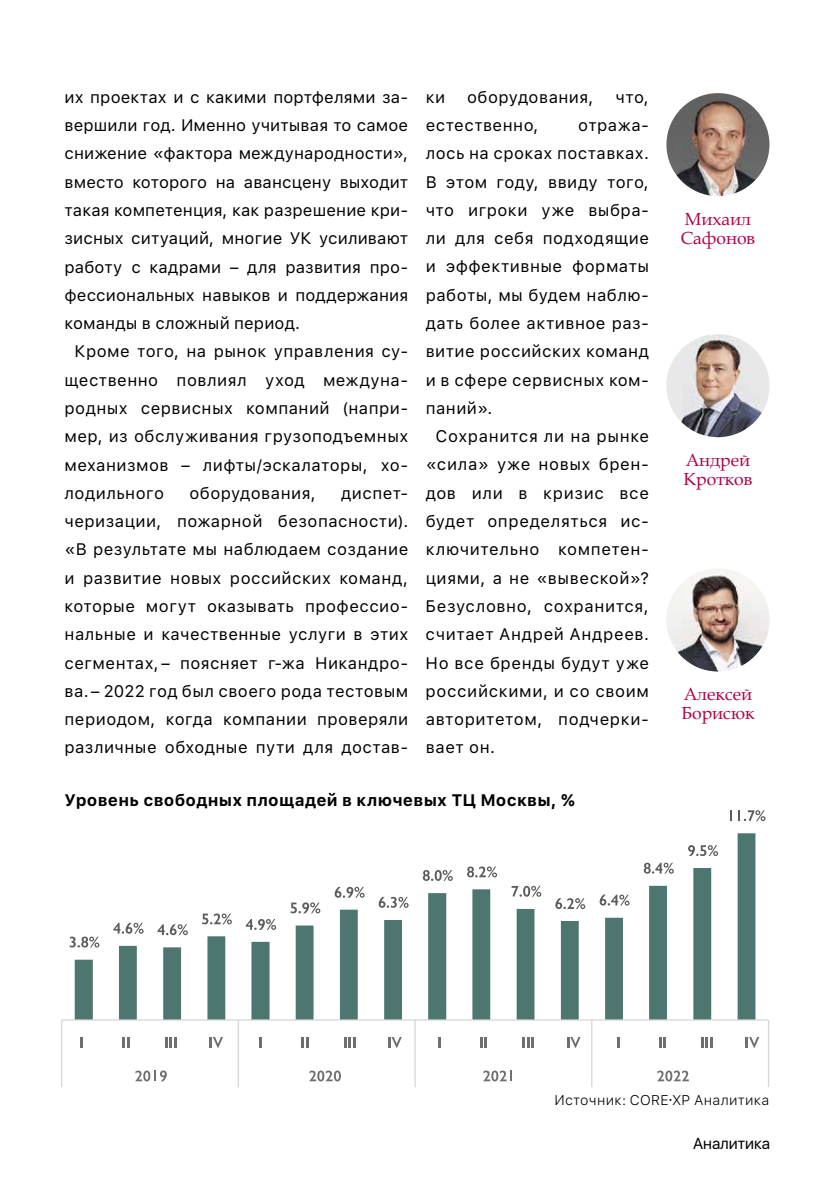
<style>
.page{position:relative;width:834px;height:1191px;background:#fff}
.page>*{position:absolute;margin:0;border:0;box-sizing:border-box;transform-origin:0 0}
.t1{font:17.5px/19.2px "Book Antiqua";color:#b20047}
.t2{font:16.62px/28.3px "SFUI Text";letter-spacing:.025em;color:#000;text-align:justify}
.t3{font:16.62px "SFUI Text";letter-spacing:.005em;color:#000}
.t4{font:700 16.62px "SFUI Text";letter-spacing:.015em;color:#000}
.t5{font:15.75px "SFUI Display";color:#000}
.t6{font:300 14px "SFUI Text";letter-spacing:.02em;color:#000}
</style>
<div class="page">
<svg style="left:75px;top:833px;width:680px;height:186px"></svg>
<hr style="left:62px;top:1019px;width:706px;height:1px;background:#d6d6d6">
<hr style="left:767px;top:1020px;width:2px;height:33px;background:#d6d6d6">
<hr style="left:591px;top:1020px;width:1px;height:33px;background:#d6d6d6">
<hr style="left:414px;top:1020px;width:1px;height:33px;background:#d6d6d6">
<hr style="left:238px;top:1020px;width:1px;height:33px;background:#d6d6d6">
<hr style="left:61px;top:1020px;width:1px;height:33px;background:#d6d6d6">
<hr style="left:767px;top:1053px;width:2px;height:34px;background:#d6d6d6">
<hr style="left:591px;top:1053px;width:1px;height:34px;background:#d6d6d6">
<hr style="left:414px;top:1053px;width:1px;height:34px;background:#d6d6d6">
<hr style="left:238px;top:1053px;width:1px;height:34px;background:#d6d6d6">
<hr style="left:61px;top:1053px;width:1px;height:34px;background:#d6d6d6">
<svg style="left:70px;top:936px;width:29px;height:11px"></svg>
<svg style="left:113px;top:922px;width:31px;height:11px"></svg>
<svg style="left:157px;top:924px;width:31px;height:11px"></svg>
<svg style="left:202px;top:913px;width:30px;height:11px"></svg>
<svg style="left:246px;top:919px;width:30px;height:11px"></svg>
<svg style="left:290px;top:902px;width:30px;height:11px"></svg>
<svg style="left:334px;top:887px;width:30px;height:10px"></svg>
<svg style="left:378px;top:897px;width:30px;height:10px"></svg>
<svg style="left:423px;top:870px;width:29px;height:11px"></svg>
<svg style="left:467px;top:866px;width:30px;height:11px"></svg>
<svg style="left:511px;top:886px;width:30px;height:10px"></svg>
<svg style="left:555px;top:898px;width:30px;height:11px"></svg>
<svg style="left:599px;top:894px;width:30px;height:11px"></svg>
<svg style="left:643px;top:862px;width:30px;height:11px"></svg>
<svg style="left:688px;top:845px;width:29px;height:11px"></svg>
<svg style="left:738px;top:810px;width:27px;height:11px"></svg>
<svg style="left:81px;top:1037px;width:2px;height:10px"></svg>
<svg style="left:123px;top:1037px;width:6px;height:10px"></svg>
<svg style="left:165px;top:1037px;width:11px;height:10px"></svg>
<svg style="left:209px;top:1037px;width:14px;height:10px"></svg>
<svg style="left:259px;top:1037px;width:3px;height:10px"></svg>
<svg style="left:301px;top:1037px;width:7px;height:10px"></svg>
<svg style="left:344px;top:1037px;width:11px;height:10px"></svg>
<svg style="left:388px;top:1037px;width:14px;height:10px"></svg>
<svg style="left:438px;top:1037px;width:2px;height:10px"></svg>
<svg style="left:480px;top:1037px;width:7px;height:10px"></svg>
<svg style="left:522px;top:1037px;width:11px;height:10px"></svg>
<svg style="left:567px;top:1037px;width:13px;height:10px"></svg>
<svg style="left:617px;top:1037px;width:2px;height:10px"></svg>
<svg style="left:659px;top:1037px;width:6px;height:10px"></svg>
<svg style="left:701px;top:1037px;width:11px;height:10px"></svg>
<svg style="left:745px;top:1037px;width:14px;height:10px"></svg>
<svg style="left:135px;top:1070px;width:32px;height:11px"></svg>
<svg style="left:309px;top:1070px;width:32px;height:11px"></svg>
<svg style="left:483px;top:1070px;width:29px;height:11px"></svg>
<svg style="left:657px;top:1070px;width:31px;height:11px"></svg>
<img style="left:666px;top:334px;width:103px;height:103px">
<img style="left:666px;top:93px;width:103px;height:103px">
<img style="left:666px;top:569px;width:103px;height:102px">
<p class="t2" style="left:425px;top:82px;width:21px">ки</p>
<p class="t2" style="left:467px;top:82px;width:128px">оборудования,</p>
<p class="t2" style="left:615px;top:82px;width:35px">что,</p>
<p class="t2" style="left:425px;top:110px;width:114px">естественно,</p>
<p class="t2" style="left:578px;top:110px;width:72px">отража-</p>
<p class="t2" style="left:425px;top:139px;width:225px">лось на сроках поставках.</p>
<p class="t2" style="left:425px;top:167px;width:225px">В этом году, ввиду того,</p>
<p class="t2" style="left:425px;top:195px;width:225px">что игроки уже выбра-</p>
<p class="t2" style="left:425px;top:223px;width:225px">ли для себя подходящие</p>
<p class="t2" style="left:425px;top:252px;width:225px">и эффективные форматы</p>
<p class="t2" style="left:425px;top:280px;width:225px">работы, мы будем наблю-</p>
<p class="t2" style="left:425px;top:308px;width:225px">дать более активное раз-</p>
<p class="t2" style="left:425px;top:337px;width:225px">витие российских команд</p>
<p class="t2" style="left:425px;top:365px;width:225px">и в сфере сервисных ком-</p>
<p class="t2" style="left:425px;top:393px;width:68px">паний».</p>
<p class="t2" style="left:435px;top:421px;width:215px">Сохранится ли на рынке</p>
<p class="t2" style="left:425px;top:450px;width:225px">«сила» уже новых брен-</p>
<p class="t2" style="left:425px;top:478px;width:225px">дов или в кризис все</p>
<p class="t2" style="left:425px;top:506px;width:225px">будет определяться ис-</p>
<p class="t2" style="left:425px;top:534px;width:225px">ключительно компетен-</p>
<p class="t2" style="left:425px;top:563px;width:225px">циями, а не «вывеской»?</p>
<p class="t2" style="left:425px;top:591px;width:225px">Безусловно, сохранится,</p>
<p class="t2" style="left:425px;top:619px;width:225px">считает Андрей Андреев.</p>
<p class="t2" style="left:425px;top:648px;width:225px">Но все бренды будут уже</p>
<p class="t2" style="left:425px;top:676px;width:225px">российскими, и со своим</p>
<p class="t2" style="left:425px;top:704px;width:225px">авторитетом, подчерки-</p>
<p class="t2" style="left:425px;top:732px;width:71px">вает он.</p>
<p class="t3" style="left:64px;top:85px;width:345px">их проектах и с какими портфелями за-</p>
<p class="t3" style="left:64px;top:113px;width:345px">вершили год. Именно учитывая то самое</p>
<p class="t3" style="left:64px;top:142px;width:345px">снижение «фактора международности»,</p>
<p class="t3" style="left:64px;top:170px;width:345px">вместо которого на авансцену выходит</p>
<p class="t3" style="left:64px;top:198px;width:345px">такая компетенция, как разрешение кри-</p>
<p class="t3" style="left:64px;top:227px;width:345px">зисных ситуаций, многие УК усиливают</p>
<p class="t3" style="left:64px;top:255px;width:345px">работу с кадрами – для развития про-</p>
<p class="t3" style="left:64px;top:283px;width:345px">фессиональных навыков и поддержания</p>
<p class="t3" style="left:64px;top:311px;width:237px">команды в сложный период.</p>
<p class="t2" style="left:74px;top:337px;width:335px">Кроме того, на рынок управления су-</p>
<p class="t2" style="left:64px;top:365px;width:345px">щественно повлиял уход междуна-</p>
<p class="t2" style="left:64px;top:393px;width:345px">родных сервисных компаний (напри-</p>
<p class="t2" style="left:64px;top:421px;width:345px">мер, из обслуживания грузоподъемных</p>
<p class="t2" style="left:64px;top:450px;width:345px">механизмов – лифты/эскалаторы, хо-</p>
<p class="t2" style="left:64px;top:478px;width:101px">лодильного</p>
<p class="t2" style="left:189px;top:478px;width:128px">оборудования,</p>
<p class="t2" style="left:64px;top:478px;width:345px;text-indent:277px">диспет&shy;черизации, пожарной безопасности). «В результате мы наблюдаем создание и развитие новых российских команд, которые могут оказывать профессио&shy;нальные и качественные услуги в этих сегментах, – поясняет г-жа Никандро&shy;ва. – 2022 год был своего рода тестовым периодом, когда компании проверяли различные обходные пути для достав-</p>
<p class="t4" style="left:64px;top:788px;width:512px">Уровень свободных площадей в ключевых ТЦ Москвы, %</p>
<p class="t1" style="left:680px;top:209px;width:76px">Михаил<br>Сафонов</p>
<p class="t1" style="left:683px;top:450px;width:70px">Андрей<br>Кротков</p>
<p class="t1" style="left:681px;top:684px;width:75px">Алексей<br>Борисюк</p>
<p class="t6" style="left:554px;top:1090px;width:216px">Источник: CORE·XP Аналитика</p>
<p class="t5" style="left:693px;top:1132px;width:78px">Аналитика</p>
</div>
